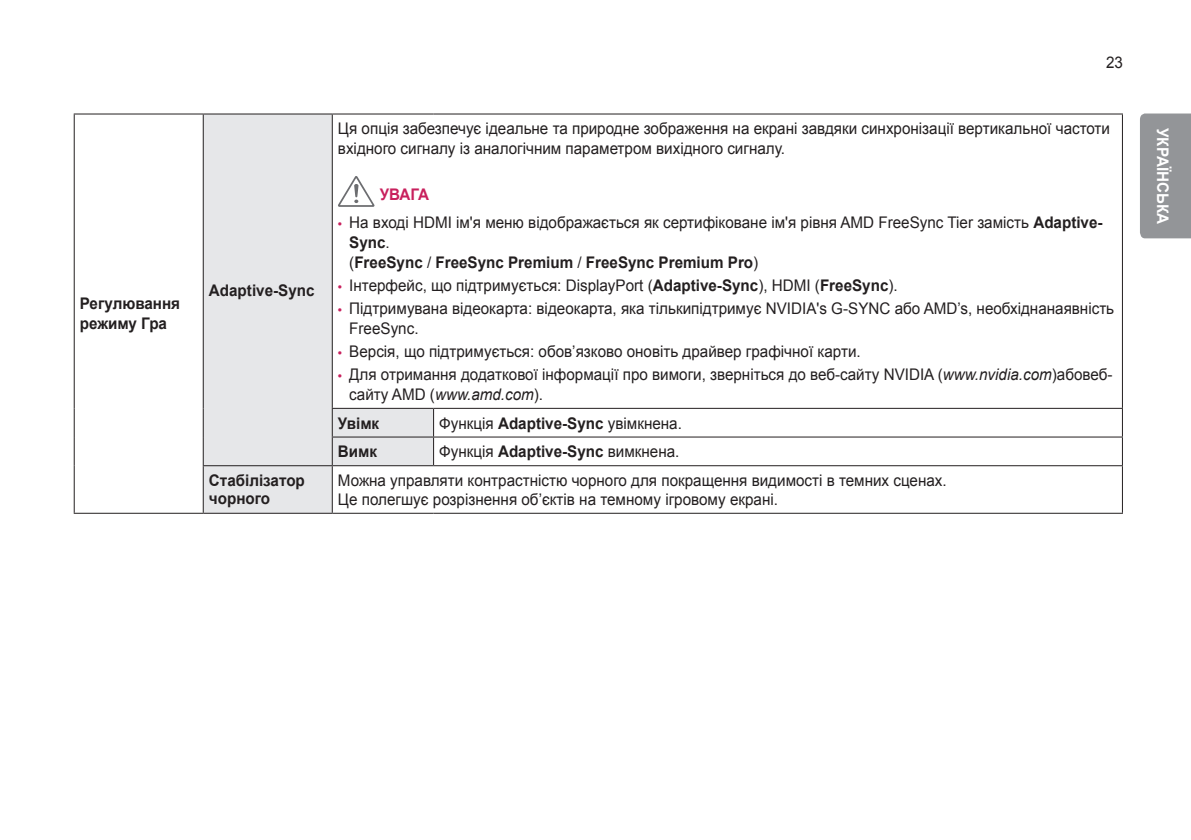
<style>
.page{position:relative;width:1191px;height:840px;background:#fff}
.page>*{position:absolute;margin:0;border:0;box-sizing:border-box;transform-origin:0 0}
.t1{font:16px/20px "Arial";color:#231f20;scale:.95 1}
.t2{font:700 16px/20px "Arial";color:#231f20;scale:.95 1}
.t3{font:700 16px "Arial";color:#fff;scale:.95 1}
.t4{font:700 16px "Arial";letter-spacing:-.025em;color:#c8205d;scale:.95 1}
.s1{font-family:"LG Smart";color:#c8205d}
.s2{font-weight:700}
.s3{font-style:italic}
</style>
<div class="page">
<div style="left:1140px;top:113px;width:51px;height:125px;background:#939598"></div>
<svg style="left:204px;top:114px;width:229px;height:398px;fill:#e6e7e9"></svg>
<hr style="left:332px;top:113px;width:101px;height:1px;background:#231f20">
<hr style="left:433px;top:113px;width:690px;height:1px;background:#231f20">
<hr style="left:74px;top:114px;width:1px;height:294px;background:#231f20">
<svg style="left:74px;top:408px;width:1px;height:57px"></svg>
<hr style="left:74px;top:465px;width:1px;height:47px;background:#231f20">
<hr style="left:74px;top:512px;width:129px;height:1px;background:#231f20">
<hr style="left:203px;top:114px;width:1px;height:294px;background:#231f20">
<svg style="left:203px;top:408px;width:1px;height:57px"></svg>
<hr style="left:332px;top:114px;width:1px;height:293px;background:#231f20">
<hr style="left:1122px;top:114px;width:1px;height:293px;background:#231f20">
<hr style="left:332px;top:407px;width:101px;height:1px;background:#231f20">
<hr style="left:433px;top:407px;width:690px;height:1px;background:#231f20">
<hr style="left:332px;top:436px;width:101px;height:1px;background:#231f20">
<svg style="left:332px;top:408px;width:1px;height:57px"></svg>
<hr style="left:433px;top:436px;width:690px;height:1px;background:#231f20">
<svg style="left:433px;top:408px;width:1px;height:57px"></svg>
<svg style="left:1122px;top:408px;width:1px;height:57px"></svg>
<hr style="left:203px;top:465px;width:129px;height:1px;background:#231f20">
<hr style="left:203px;top:466px;width:1px;height:46px;background:#231f20">
<hr style="left:332px;top:465px;width:101px;height:1px;background:#231f20">
<hr style="left:332px;top:466px;width:1px;height:46px;background:#231f20">
<hr style="left:433px;top:465px;width:690px;height:1px;background:#231f20">
<hr style="left:1122px;top:466px;width:1px;height:46px;background:#231f20">
<hr style="left:203px;top:512px;width:129px;height:1px;background:#231f20">
<hr style="left:332px;top:512px;width:101px;height:1px;background:#231f20">
<hr style="left:433px;top:512px;width:690px;height:1px;background:#231f20">
<hr style="left:74px;top:113px;width:129px;height:1px;background:#231f20">
<hr style="left:203px;top:113px;width:129px;height:1px;background:#231f20">
<svg style="left:338px;top:176px;width:36px;height:31px"></svg>
<p class="t2" style="left:80px;top:294px;width:107px">Регулювання режиму Гра</p>
<p class="t2" style="left:209px;top:280px;width:113px">Adaptive-Sync</p>
<p class="t1" style="left:1106px;top:53px;width:19px">23</p>
<p class="t1" style="left:338px;top:119px;width:814px">Ця опція забезпечує ідеальне та природне зображення на екрані завдяки синхронізації вертикальної частоти вхідного сигналу із аналогічним параметром вихідного сигналу.</p>
<p class="t4" style="left:380px;top:183px;width:53px">УВАГА</p>
<p class="t1" style="left:349px;top:213px;width:794px;text-indent:-11px"><span class="s1">•</span> На вході HDMI ім'я меню відображається як сертифіковане ім'я рівня AMD FreeSync Tier замість <span class="s2">Adaptive-<br>Sync</span>.<br>(<span class="s2">FreeSync</span> / <span class="s2">FreeSync Premium</span> / <span class="s2">FreeSync Premium Pro</span>)</p>
<p class="t1" style="left:338px;top:275px;width:591px"><span class="s1">•</span> Інтерфейс, що підтримується: DisplayPort (<span class="s2">Adaptive-Sync</span>), HDMI (<span class="s2">FreeSync</span>).</p>
<p class="t1" style="left:349px;top:298px;width:806px;text-indent:-11px"><span class="s1">•</span> Підтримувана відеокарта: відеокарта, яка тількипідтримує NVIDIA's G-SYNC або AMD’s, необхіднанаявність<br>FreeSync.</p>
<p class="t1" style="left:338px;top:341px;width:552px"><span class="s1">•</span> Версія, що підтримується: обов’язково оновіть драйвер графічної карти.</p>
<p class="t1" style="left:349px;top:364px;width:805px;text-indent:-11px"><span class="s1">•</span> Для отримання додаткової інформації про вимоги, зверніться до веб-сайту NVIDIA (<span class="s3">www.nvidia.com</span>)абовеб&shy;сайту AMD (<span class="s3">www.amd.com</span>).</p>
<p class="t2" style="left:338px;top:413px;width:45px">Увімк</p>
<p class="t1" style="left:439px;top:413px;width:257px">Функція <span class="s2">Adaptive-Sync</span> увімкнена.</p>
<p class="t2" style="left:338px;top:442px;width:43px">Вимк</p>
<p class="t1" style="left:439px;top:441px;width:254px">Функція <span class="s2">Adaptive-Sync</span> вимкнена.</p>
<p class="t2" style="left:209px;top:472px;width:103px;line-height:18px">Стабілізатор чорного</p>
<p class="t1" style="left:338px;top:471px;width:642px;line-height:18.8px">Можна управляти контрастністю чорного для покращення видимості в темних сценах.<br>Це полегшує розрізнення об’єктів на темному ігровому екрані.</p>
<p class="t3" style="left:1173px;top:128px;width:102px;rotate:90deg">УКРАЇНСЬКА</p>
</div>
